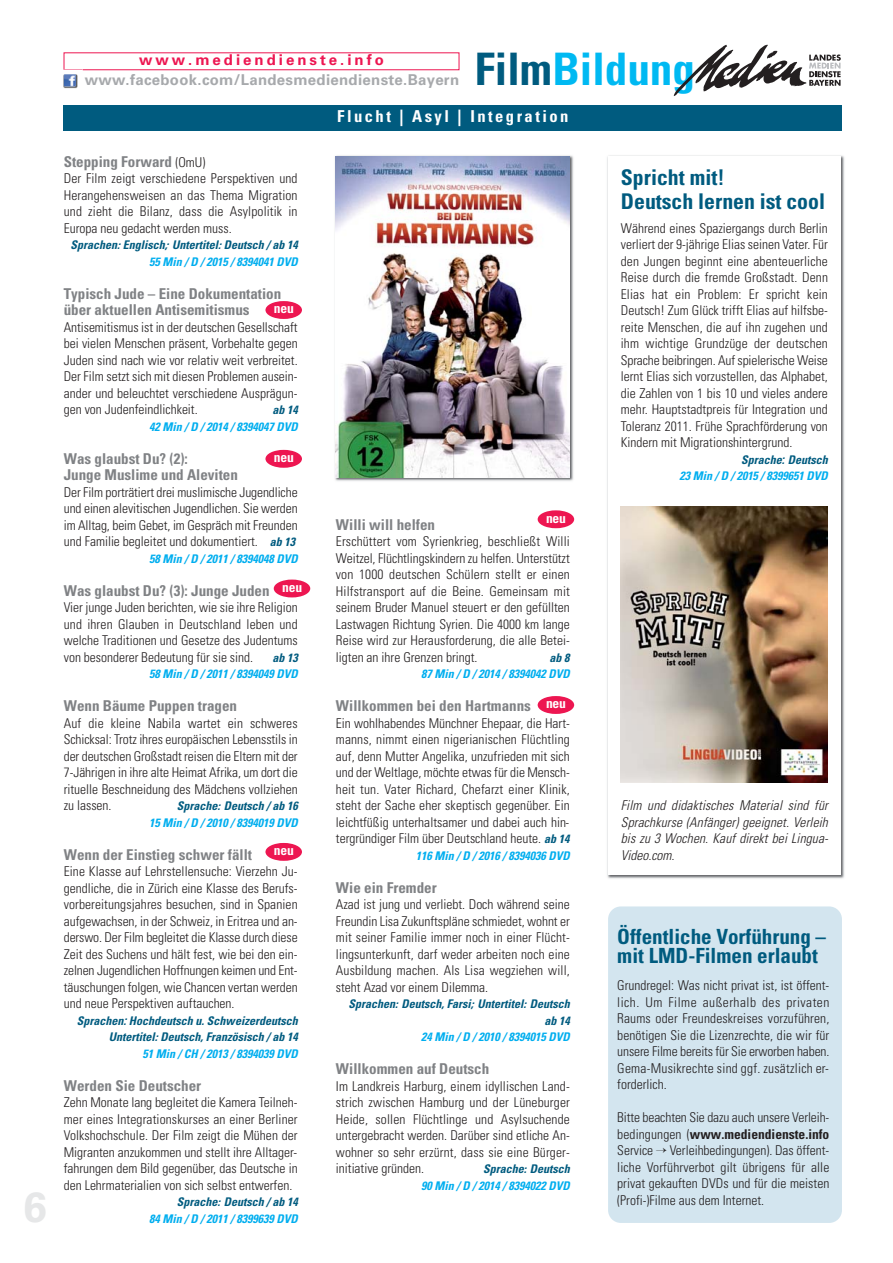
<style>
.page{position:relative;width:893px;height:1263px;background:#fff}
.page>*{position:absolute;margin:0;border:0;box-sizing:border-box;transform-origin:0 0}
.t1{font:700 condensed 45px "Univers";color:#00b9f2}
.t2{font:700 42px "Univers";color:#e6e7e8}
.t3{font:700 condensed 21.75px/24px "Univers";color:#005b7f}
.t4{font:700 condensed 21px/19.5px "Univers";color:#005b7f}
.t5{font:700 condensed 16.5px "Univers";letter-spacing:.15em;color:#fff}
.t6{font:700 condensed 15px/16.5px "Univers";color:#808285}
.t7{font:700 15px "Univers";letter-spacing:.02em;color:#a7a9ac}
.t8{font:700 15px "Univers";letter-spacing:.2em;color:#ed1651}
.t9{font:300 condensed 13.5px/16.5px "Univers";color:#231f20;text-align:justify}
.t10{font:italic 300 condensed 13.5px/16.5px "Univers";color:#231f20;text-align:justify}
.t11{font:700 condensed 13.5px "Univers";letter-spacing:-.01em;color:#fff}
.t12{font:italic 700 condensed 12px "Univers";color:#00aeef}
.t13{font:italic 700 condensed 12px/16.5px "Univers";color:#005b7f;text-align:right}
.s1{color:#005b7f}
.s2{font-weight:300;font-size:13.5px;color:#231f20}
.s3{font-weight:700;font-style:italic;font-size:12px;color:#005b7f}
.s4{font-weight:700}
</style>
<div class="page">
<div style="left:64px;top:106px;width:778px;height:25px;background:#005b7f"></div>
<img style="left:674px;top:45px;width:133px;height:51px">
<svg style="left:809px;top:55px;width:32px;height:31px"></svg>
<img style="left:63px;top:69px;width:15px;height:20px">
<svg style="left:64px;top:69px;width:19px;height:17px"></svg>
<div style="left:608px;top:906px;width:234px;height:317px;background:#d3e5ef;border-radius:13px"></div>
<img style="left:607px;top:155px;width:238px;height:724px">
<div style="left:608px;top:156px;width:233px;height:719px;background:#fff"></div>
<img style="left:621px;top:506px;width:206px;height:276px">
<div style="left:538px;top:696px;width:36px;height:18px;background:#ed1651;border-radius:50%"></div>
<div style="left:265px;top:843px;width:37px;height:18px;background:#ed1651;border-radius:50%"></div>
<div style="left:274px;top:579px;width:36px;height:18px;background:#ed1651;border-radius:50%"></div>
<div style="left:265px;top:301px;width:37px;height:18px;background:#ed1651;border-radius:50%"></div>
<div style="left:265px;top:450px;width:37px;height:18px;background:#ed1651;border-radius:50%"></div>
<div style="left:538px;top:510px;width:36px;height:18px;background:#ed1651;border-radius:50%"></div>
<img style="left:335px;top:155px;width:239px;height:326px">
<img style="left:336px;top:156px;width:234px;height:321px">
<h2 class="t2" style="left:23px;top:1192px;width:25px">6</h2>
<h1 class="t1" style="left:475px;top:53px;width:221px"><span class="s1">Film</span>Bildung</h1>
<p class="t5" style="left:337px;top:111px;width:233px">Flucht | Asyl | Integration</p>
<p class="t8" style="left:139px;top:54px;width:246px">www.mediendienste.info</p>
<p class="t7" style="left:85px;top:74px;width:376px">www.facebook.com/Landesmediendienste.Bayern</p>
<p class="t6" style="left:64px;top:154px;width:143px">Stepping Forward <span class="s2">(OmU)</span></p>
<p class="t9" style="left:64px;top:171px;width:235px">Der Film zeigt verschiedene Perspektiven und Herangehens weisen an das Thema Migration und zieht die Bilanz, dass die Asylpolitik in Europa neu gedacht werden muss.</p>
<p class="t13" style="left:70px;top:238px;width:229px">Sprachen..Englisch,. Untertitel..Deutsch / ab 14</p>
<p class="t12" style="left:149px;top:257px;width:150px">55 Min / D / 2015 / 8394041 DVD</p>
<p class="t6" style="left:64px;top:286px;width:219px">Typisch Jude – Eine Dokumentation über aktuellen Antisemitismus</p>
<p class="t9" style="left:64px;top:320px;width:235px">Antisemitismus ist in der deutschen Gesellschaft bei vielen Menschen präsent, Vorbehalte gegen Juden sind nach wie vor relativ weit verbreitet.<br>Der Film setzt sich mit diesen Problemen ausein&shy;ander und beleuchtet verschiedene Ausprägun&shy;gen von Judenfeindlichkeit.</p>
<p class="t11" style="left:274px;top:303px;width:21px">neu</p>
<p class="t13" style="left:272px;top:403px;width:27px">ab 14</p>
<p class="t12" style="left:149px;top:422px;width:150px">42 Min / D / 2014 / 8394047 DVD</p>
<p class="t6" style="left:64px;top:451px;width:176px">Was glaubst Du? (2):<br>Junge Muslime und Aleviten</p>
<p class="t9" style="left:64px;top:485px;width:235px">Der Film porträtiert drei muslimische Jugendliche und einen alevitischen Jugendlichen. Sie werden im Alltag, beim Gebet, im Gespräch mit Freunden und Familie begleitet und dokumentiert. <span class="s3">ab 13</span></p>
<p class="t12" style="left:149px;top:554px;width:150px">58 Min / D / 2011 / 8394048 DVD</p>
<p class="t6" style="left:64px;top:583px;width:207px">Was glaubst Du? (3): Junge Juden</p>
<p class="t9" style="left:64px;top:600px;width:235px">Vier junge Juden berichten, wie sie ihre Religion und ihren Glauben in Deutschland leben und welche Traditionen und Gesetze des Judentums von besonderer Bedeutung für sie sind.</p>
<p class="t11" style="left:274px;top:452px;width:21px">neu</p>
<p class="t11" style="left:282px;top:582px;width:21px">neu</p>
<p class="t13" style="left:273px;top:650px;width:27px">ab 13</p>
<p class="t12" style="left:149px;top:669px;width:150px">58 Min / D / 2011 / 8394049 DVD</p>
<p class="t6" style="left:64px;top:699px;width:175px">Wenn Bäume Puppen tragen</p>
<p class="t9" style="left:64px;top:716px;width:235px">Auf die kleine Nabila wartet ein schweres Schicksal: Trotz ihres europäischen Lebensstils in der deutschen Großstadt reisen die Eltern mit der 7-Jährigen in ihre alte Heimat Afrika, um dort die rituelle Beschneidung des Mädchens vollziehen zu lassen.</p>
<p class="t13" style="left:177px;top:799px;width:122px">Sprache.. Deutsch / ab 16</p>
<p class="t12" style="left:149px;top:818px;width:150px">15 Min / D / 2010 / 8394019 DVD</p>
<p class="t6" style="left:64px;top:847px;width:190px">Wenn der Einstieg schwer fällt</p>
<p class="t9" style="left:64px;top:864px;width:235px">Eine Klasse auf Lehrstellensuche: Vierzehn Ju&shy;gendliche, die in Zürich eine Klasse des Berufs&shy;vorbereitungsjahres besuchen, sind in Spanien aufgewachsen, in der Schweiz, in Eritrea und an&shy;derswo. Der Film begleitet die Klasse durch diese Zeit des Suchens und hält fest, wie bei den ein&shy;zelnen Jugendlichen Hoffnungen keimen und Ent&shy;täuschungen folgen, wie Chancen vertan werden und neue Perspektiven auftauchen.</p>
<p class="t13" style="left:77px;top:1013px;width:222px">Sprachen..Hochdeutsch u. Schweizerdeutsch<br>Untertitel..Deutsch, Französisch / ab 14</p>
<p class="t12" style="left:142px;top:1049px;width:157px">51 Min / CH / 2013 / 8394039 DVD</p>
<p class="t6" style="left:64px;top:1078px;width:139px">Werden Sie Deutscher</p>
<p class="t9" style="left:64px;top:1095px;width:235px">Zehn Monate lang begleitet die Kamera Teilneh&shy;mer eines Integrationskurses an einer Berliner Volkshochschule. Der Film zeigt die Mühen der Migranten anzukommen und stellt ihre Alltager&shy;fahrungen dem Bild gegenüber, das Deutsche in den Lehrmaterialien von sich selbst entwerfen.</p>
<p class="t13" style="left:177px;top:1195px;width:122px">Sprache.. Deutsch / ab 14</p>
<p class="t12" style="left:149px;top:1214px;width:150px">84 Min / D / 2011 / 8399639 DVD</p>
<p class="t11" style="left:274px;top:845px;width:21px">neu</p>
<p class="t11" style="left:546px;top:513px;width:21px">neu</p>
<p class="t6" style="left:336px;top:517px;width:101px">Willi will helfen</p>
<p class="t9" style="left:336px;top:534px;width:235px">Erschüttert vom Syrienkrieg, beschließt Willi Weitzel, Flüchtlingskindern zu helfen. Unterstützt von 1000 deutschen Schülern stellt er einen Hilfstransport auf die Beine. Gemeinsam mit seinem Bruder Manuel steuert er den gefüllten Lastwagen Richtung Syrien. Die 4000 km lange Reise wird zur Herausforderung, die alle Betei&shy;ligten an ihre Grenzen bringt.</p>
<p class="t13" style="left:549px;top:650px;width:21px">ab 8</p>
<p class="t12" style="left:421px;top:669px;width:150px">87 Min / D / 2014 / 8394042 DVD</p>
<p class="t6" style="left:336px;top:699px;width:196px">Willkommen bei den Hartmanns</p>
<p class="t9" style="left:336px;top:716px;width:235px">Ein wohlhabendes Münchner Ehepaar, die Hart&shy;manns, nimmt einen nigerianischen Flüchtling auf, denn Mutter Angelika, unzufrieden mit sich und der Weltlage, möchte etwas für die Mensch&shy;heit tun. Vater Richard, Chefarzt einer Klinik, steht der Sache eher skeptisch gegenüber. Ein leicht füßig unterhaltsamer und dabei auch hin&shy;tergründiger Film über Deutschland heute. <span class="s3">ab 14</span></p>
<p class="t12" style="left:416px;top:851px;width:155px">116 Min / D / 2016 / 8394036 DVD</p>
<p class="t6" style="left:336px;top:880px;width:102px">Wie ein Fremder</p>
<p class="t9" style="left:336px;top:897px;width:235px">Azad ist jung und verliebt. Doch während seine Freundin Lisa Zukunftspläne schmiedet, wohnt er mit seiner Familie immer noch in einer Flücht&shy;lingsunterkunft, darf weder arbeiten noch eine Ausbildung machen. Als Lisa wegziehen will, steht Azad vor einem Dilemma.</p>
<p class="t13" style="left:349px;top:997px;width:223px">Sprachen.. Deutsch, Farsi,. Untertitel.. Deutsch ab 14</p>
<p class="t12" style="left:421px;top:1032px;width:150px">24 Min / D / 2010 / 8394015 DVD</p>
<p class="t6" style="left:336px;top:1062px;width:155px">Willkommen auf Deutsch</p>
<p class="t9" style="left:336px;top:1079px;width:235px">Im Landkreis Harburg, einem idyllischen Land&shy;strich zwischen Hamburg und der Lüneburger Heide, sollen Flüchtlinge und Asylsuchende untergebracht werden. Darüber sind etliche An&shy;wohner so sehr erzürnt, dass sie eine Bürger - initiative gründen.</p>
<p class="t11" style="left:546px;top:698px;width:21px">neu</p>
<p class="t13" style="left:483px;top:1162px;width:88px">Sprache.. Deutsch</p>
<p class="t12" style="left:421px;top:1181px;width:150px">90 Min / D / 2014 / 8394022 DVD</p>
<h3 class="t3" style="left:621px;top:167px;width:206px">Spricht mit!<br>Deutsch lernen ist cool</h3>
<p class="t9" style="left:621px;top:221px;width:209px">Während eines Spaziergangs durch Berlin verliert der 9-jährige Elias seinen Vater. Für den Jungen beginnt eine abenteuerliche Reise durch die fremde Großstadt. Denn Elias hat ein Problem: Er spricht kein Deutsch! Zum Glück trifft Elias auf hilfsbe&shy;reite Menschen, die auf ihn zugehen und ihm wichtige Grundzüge der deutschen Sprache beibringen. Auf spielerische Weise lernt Elias sich vorzustellen, das Alphabet, die Zahlen von 1 bis 10 und vieles andere mehr. Hauptstadtpreis für Integration und Toleranz 2011. Frühe Sprachförderung von Kindern mit Migrationshintergrund.</p>
<p class="t13" style="left:741px;top:452px;width:88px">Sprache.. Deutsch</p>
<p class="t12" style="left:679px;top:471px;width:150px">23 Min / D / 2015 / 8399651 DVD</p>
<p class="t10" style="left:621px;top:798px;width:211px">Film und didaktisches Material sind für Sprachkurse (Anfänger) geeignet. Verleih bis zu 3 Wochen. Kauf direkt bei Lingua-Video.com.</p>
<h3 class="t4" style="left:617px;top:928px;width:210px">Öffentliche Vorführung – mit LMD-Filmen erlaubt</h3>
<p class="t9" style="left:617px;top:978px;width:214px">Grundregel: Was nicht privat ist, ist öffent&shy;lich. Um Filme außerhalb des privaten Raums oder Freundeskreises vorzuführen, benötigen Sie die Lizenzrechte, die wir für unsere Filme bereits für Sie erworben haben.<br>Gema-Musikrechte sind ggf. zusätzlich er&shy;forderlich.</p>
<p class="t9" style="left:617px;top:1110px;width:214px">Bitte beachten Sie dazu auch unsere Verleih&shy;bedingungen (<span class="s4">www.mediendienste.info </span>Service → Verleihbedingungen). Das öffent&shy;liche Vorführverbot gilt übrigens für alle privat gekauften DVDs und für die meisten (Profi-)Filme aus dem Internet.</p>
</div>
